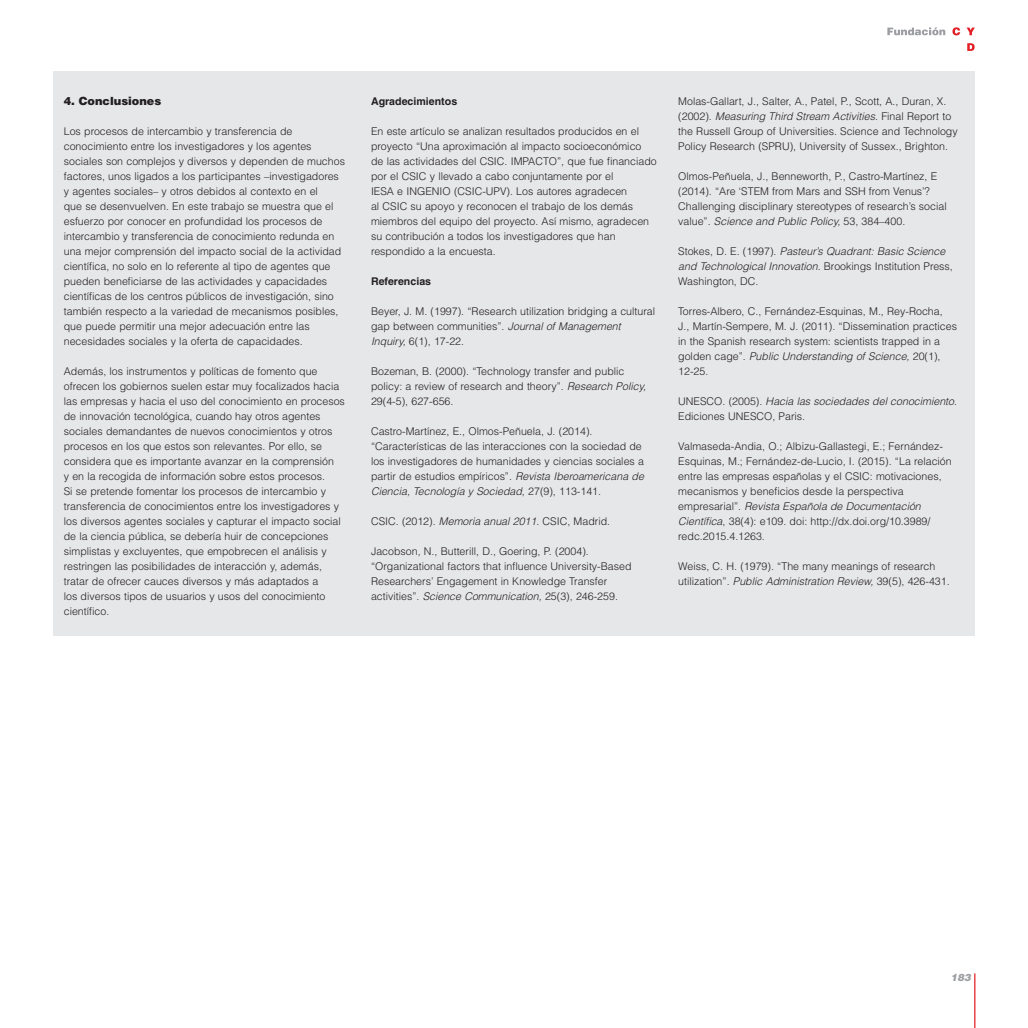
<style>
.page{position:relative;width:1028px;height:1028px;background:#fff}
.page>*{position:absolute;margin:0;border:0;box-sizing:border-box;transform-origin:0 0}
.t1{font:900 11.25px "Helvetica LT";color:#231f20}
.t2{font:300 10.62px/15px "Helvetica LT";color:#231f20}
.t3{font:700 10.62px "Helvetica LT";color:#231f20}
.t4{font:italic 900 10px "Helvetica LT";color:#9d9fa2}
.s1{font-style:italic}
</style>
<div class="page">
<hr style="left:974px;top:973px;width:1px;height:55px;background:#e31f25">
<svg style="left:952px;top:27px;width:8px;height:8px"></svg>
<svg style="left:967px;top:28px;width:7px;height:7px"></svg>
<svg style="left:967px;top:43px;width:7px;height:8px"></svg>
<svg style="left:887px;top:27px;width:58px;height:8px"></svg>
<div style="left:53px;top:71px;width:921px;height:564px;background:#e6e7e9"></div>
<p class="t1" style="left:64px;top:94px;width:99px">4. Conclusiones</p>
<p class="t2" style="left:64px;top:124px;width:283px">Los procesos de intercambio y transferencia de conocimiento entre los investigadores y los agentes sociales son complejos y diversos y dependen de muchos factores, unos ligados a los participantes –investigadores y agentes sociales– y otros debidos al contexto en el<br>que se desenvuelven. En este trabajo se muestra que el esfuerzo por conocer en profundidad los procesos de intercambio y transferencia de conocimiento redunda en una mejor comprensión del impacto social de la actividad científica, no solo en lo referente al tipo de agentes que pueden beneficiarse de las actividades y capacidades científicas de los centros públicos de investigación, sino también respecto a la variedad de mecanismos posibles, que puede permitir una mejor adecuación entre las necesidades sociales y la oferta de capacidades.</p>
<p class="t2" style="left:64px;top:364px;width:283px">Además, los instrumentos y políticas de fomento que ofrecen los gobiernos suelen estar muy focalizados hacia las empresas y hacia el uso del conocimiento en procesos de innovación tecnológica, cuando hay otros agentes sociales demandantes de nuevos conocimientos y otros procesos en los que estos son relevantes. Por ello, se considera que es importante avanzar en la comprensión<br>y en la recogida de información sobre estos procesos.<br>Si se pretende fomentar los procesos de intercambio y transferencia de conocimientos entre los investigadores y los diversos agentes sociales y capturar el impacto social de la ciencia pública, se debería huir de concepciones simplistas y excluyentes, que empobrecen el análisis y restringen las posibilidades de interacción y, además, tratar de ofrecer cauces diversos y más adaptados a<br>los diversos tipos de usuarios y usos del conocimiento científico.</p>
<p class="t3" style="left:371px;top:95px;width:88px">Agradecimientos</p>
<p class="t2" style="left:371px;top:124px;width:287px">En este artículo se analizan resultados producidos en el proyecto “Una aproximación al impacto socioeconómico<br>de las actividades del CSIC. IMPACTO”, que fue financiado por el CSIC y llevado a cabo conjuntamente por el<br>IESA e INGENIO (CSIC-UPV). Los autores agradecen<br>al CSIC su apoyo y reconocen el trabajo de los demás miembros del equipo del proyecto. Así mismo, agradecen su contribución a todos los investigadores que han respondido a la encuesta.</p>
<p class="t3" style="left:371px;top:275px;width:62px">Referencias</p>
<p class="t2" style="left:371px;top:304px;width:286px">Beyer, J. M. (1997). “Research utilization bridging a cultural gap between communities”. <span class="s1">Journal of Management<br>Inquiry,</span> 6(1), 17-22.</p>
<p class="t2" style="left:371px;top:364px;width:276px">Bozeman, B. (2000). “Technology transfer and public policy: a review of research and theory”. <span class="s1">Research Policy,<br></span>29(4-5), 627-656.</p>
<p class="t2" style="left:371px;top:424px;width:274px">Castro-Martínez, E., Olmos-Peñuela, J. (2014). “Características de las interacciones con la sociedad de los investigadores de humanidades y ciencias sociales a partir de estudios empíricos”. <span class="s1">Revista Iberoamericana de Ciencia, Tecnología y Sociedad,</span> 27(9), 113-141.</p>
<p class="t2" style="left:371px;top:514px;width:241px">CSIC. (2012). <span class="s1">Memoria anual 2011</span>. CSIC, Madrid.</p>
<p class="t2" style="left:371px;top:544px;width:262px">Jacobson, N., Butterill, D., Goering, P. (2004). “Organizational factors that influence University-Based Researchers’ Engagement in Knowledge Transfer activities”. <span class="s1">Science Communication,</span> 25(3), 246-259.</p>
<p class="t2" style="left:678px;top:94px;width:281px">Molas-Gallart, J., Salter, A., Patel, P., Scott, A., Duran, X. (2002). <span class="s1">Measuring Third Stream Activities</span>. Final Report to the Russell Group of Universities. Science and Technology Policy Research (SPRU), University of Sussex., Brighton.</p>
<p class="t2" style="left:678px;top:169px;width:270px">Olmos-Peñuela, J., Benneworth, P., Castro-Martínez, E (2014). “Are ‘STEM from Mars and SSH from Venus’?<br>Challenging disciplinary stereotypes of research’s social value”. <span class="s1">Science and Public Policy,</span> 53, 384–400.</p>
<p class="t2" style="left:678px;top:244px;width:276px">Stokes, D. E. (1997). <span class="s1">Pasteur’s Quadrant: Basic Science and Technological Innovation</span>. Brookings Institution Press,<br>Washington, DC.</p>
<p class="t2" style="left:678px;top:304px;width:280px">Torres-Albero, C., Fernández-Esquinas, M., Rey-Rocha,<br>J., Martín-Sempere, M. J. (2011). “Dissemination practices in the Spanish research system: scientists trapped in a golden cage”. <span class="s1">Public Understanding of Science,</span> 20(1), 12-25.</p>
<p class="t2" style="left:678px;top:394px;width:280px">UNESCO. (2005). <span class="s1">Hacia las sociedades del conocimiento</span>.<br>Ediciones UNESCO, Paris.</p>
<p class="t2" style="left:678px;top:439px;width:275px">Valmaseda-Andia, O.; Albizu-Gallastegi, E.; Fernández-Esquinas, M.; Fernández-de-Lucio, I. (2015). “La relación entre las empresas españolas y el CSIC: motivaciones, mecanismos y beneficios desde la perspectiva empresarial”. <span class="s1">Revista Española de Documentación Científica</span>, 38(4): e109. doi: http://dx.doi.org/10.3989/ redc.2015.4.1263.</p>
<p class="t2" style="left:678px;top:559px;width:273px">Weiss, C. H. (1979). “The many meanings of research utilization”. <span class="s1">Public Administration Review,</span> 39(5), 426-431.</p>
<p class="t4" style="left:951px;top:971px;width:22px">183</p>
</div>
